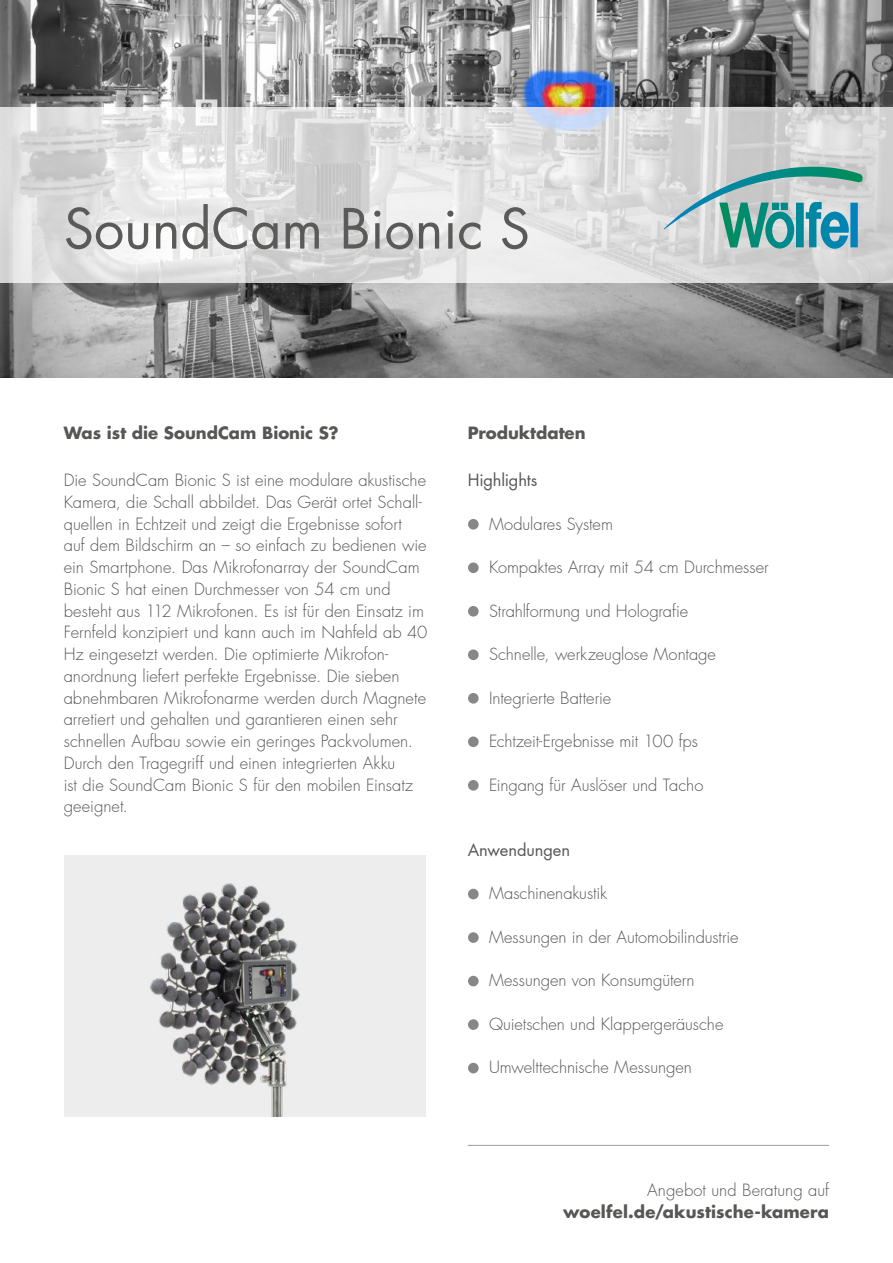
<style>
.page{position:relative;width:893px;height:1263px;background:#fff}
.page>*{position:absolute;margin:0;border:0;box-sizing:border-box;transform-origin:0 0}
.t1{font:54px "Futura LT Pro";color:#5a5a59}
.t2{font:300 16.5px/21.8px "Futura LT Pro";color:#575756}
.t3{font:700 16.5px "Futura LT Pro";color:#575756}
.t4{font:16.5px "Futura LT Pro";letter-spacing:-.01em;color:#575756}
</style>
<div class="page">
<img style="left:0;top:0;width:893px;height:377px">
<svg style="left:0;top:107px;width:893px;height:176px;background:#dedede"></svg>
<svg style="left:664px;top:165px;width:199px;height:84px;background:#94bdbe"></svg>
<img style="left:64px;top:856px;width:361px;height:261px">
<div style="left:468px;top:519px;width:11px;height:11px;background:#878787;border-radius:50%"></div>
<div style="left:468px;top:562px;width:11px;height:11px;background:#878787;border-radius:50%"></div>
<div style="left:468px;top:606px;width:11px;height:11px;background:#878787;border-radius:50%"></div>
<div style="left:468px;top:649px;width:11px;height:11px;background:#878787;border-radius:50%"></div>
<div style="left:468px;top:693px;width:11px;height:11px;background:#878787;border-radius:50%"></div>
<div style="left:468px;top:736px;width:11px;height:11px;background:#878787;border-radius:50%"></div>
<div style="left:468px;top:780px;width:11px;height:11px;background:#878787;border-radius:50%"></div>
<div style="left:468px;top:889px;width:11px;height:10px;background:#878787;border-radius:50%"></div>
<div style="left:468px;top:932px;width:11px;height:11px;background:#878787;border-radius:50%"></div>
<div style="left:468px;top:976px;width:11px;height:10px;background:#878787;border-radius:50%"></div>
<div style="left:468px;top:1019px;width:11px;height:11px;background:#878787;border-radius:50%"></div>
<div style="left:468px;top:1063px;width:11px;height:10px;background:#878787;border-radius:50%"></div>
<hr style="left:468px;top:1145px;width:361px;height:1px;background:#9d9d9c">
<h1 class="t1" style="left:64px;top:192px;width:468px">SoundCam Bionic S</h1>
<p class="t3" style="left:64px;top:420px;width:276px">Was ist die SoundCam Bionic S?</p>
<p class="t2" style="left:64px;top:469px;width:365px">Die SoundCam Bionic S ist eine modulare akustische Kamera, die Schall abbildet. Das Gerät ortet Schall&shy;quellen in Echtzeit und zeigt die Ergebnisse sofort<br>auf dem Bildschirm an – so einfach zu bedienen wie ein Smartphone. Das Mikrofonarray der SoundCam Bionic S hat einen Durchmesser von 54 cm und besteht aus 112 Mikrofonen. Es ist für den Einsatz im Fernfeld konzipiert und kann auch im Nahfeld ab 40<br>Hz eingesetzt werden. Die optimierte Mikrofon&shy;anordnung liefert perfekte Ergebnisse. Die sieben abnehmbaren Mikrofonarme werden durch Magnete arretiert und gehalten und garantieren einen sehr schnellen Aufbau sowie ein geringes Packvolumen.<br>Durch den Tragegriff und einen integrierten Akku<br>ist die SoundCam Bionic S für den mobilen Einsatz geeignet.</p>
<p class="t3" style="left:468px;top:420px;width:119px">Produktdaten</p>
<p class="t4" style="left:468px;top:469px;width:71px">Highlights</p>
<p class="t2" style="left:489px;top:513px;width:125px">Modulares System</p>
<p class="t2" style="left:489px;top:556px;width:281px">Kompaktes Array mit 54 cm Durchmesser</p>
<p class="t2" style="left:489px;top:600px;width:201px">Strahlformung und Holografie</p>
<p class="t2" style="left:489px;top:643px;width:229px">Schnelle, werkzeuglose Montage</p>
<p class="t2" style="left:489px;top:687px;width:124px">Integrierte Batterie</p>
<p class="t2" style="left:489px;top:730px;width:211px">Echtzeit-Ergebnisse mit 100 fps</p>
<p class="t2" style="left:489px;top:774px;width:216px">Eingang für Auslöser und Tacho</p>
<p class="t4" style="left:468px;top:838px;width:104px">Anwendungen</p>
<p class="t2" style="left:489px;top:882px;width:120px">Maschinenakustik</p>
<p class="t2" style="left:489px;top:926px;width:251px">Messungen in der Automobilindustrie</p>
<p class="t2" style="left:489px;top:969px;width:207px">Messungen von Konsumgütern</p>
<p class="t2" style="left:489px;top:1013px;width:236px">Quietschen und Klappergeräusche</p>
<p class="t2" style="left:489px;top:1056px;width:204px">Umwelttechnische Messungen</p>
<p class="t2" style="left:647px;top:1179px;width:183px">Angebot und Beratung auf</p>
<p class="t3" style="left:563px;top:1198px;width:267px">woelfel.de/akustische-kamera</p>
</div>
